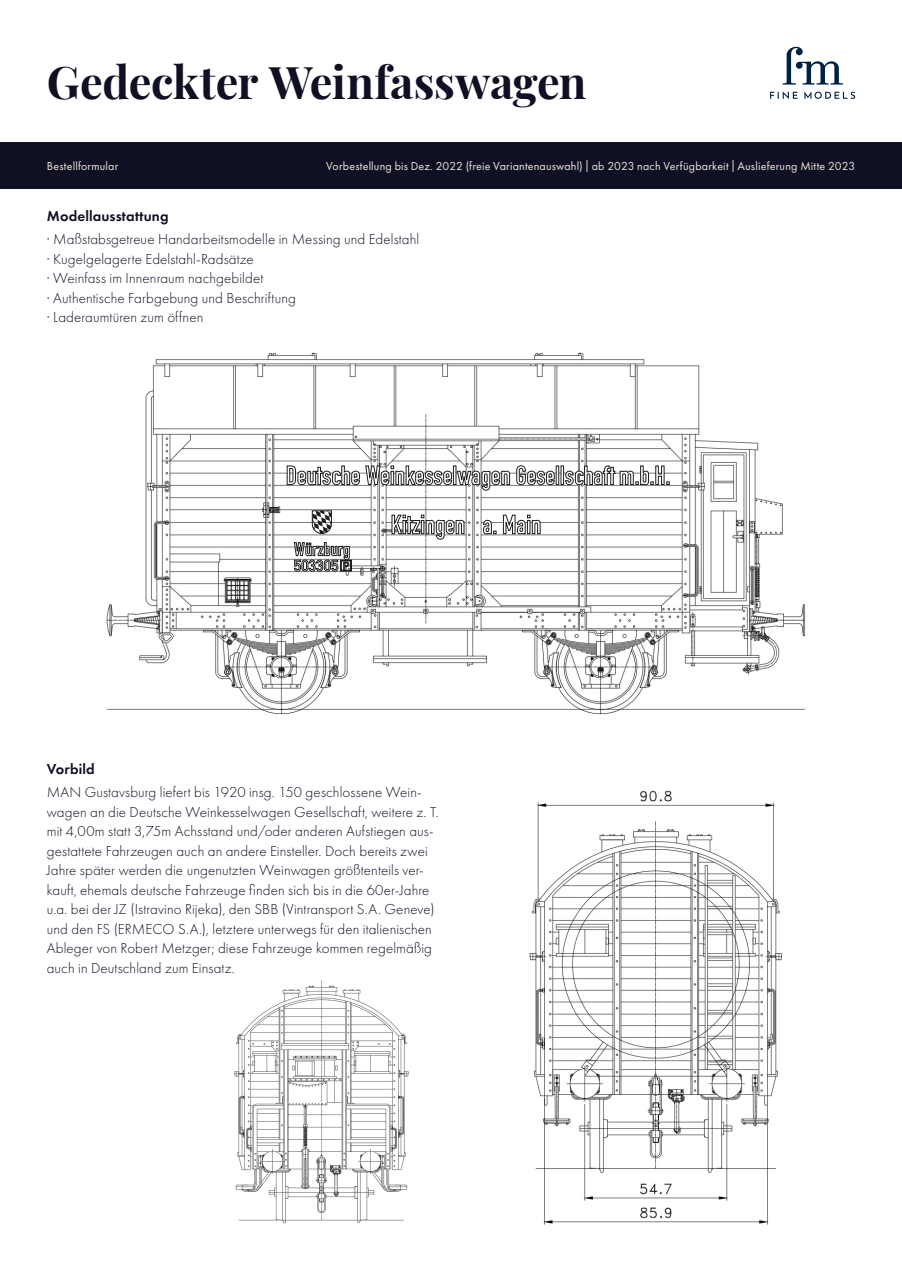
<style>
.page{position:relative;width:902px;height:1272px;background:#fff}
.page>*{position:absolute;margin:0;border:0;box-sizing:border-box;transform-origin:0 0}
.t1{font:700 45px "Playfair Display";letter-spacing:-.01em;color:#0f1023}
.t2{font:300 15px/19.5px "Futura PT";letter-spacing:.005em;color:#0f1023}
.t3{font:600 15px "Futura PT";letter-spacing:.01em;color:#0f1023}
.t4{font:12px "Futura PT";letter-spacing:.015em;color:#f1e8d9}
</style>
<div class="page">
<img style="left:234px;top:980px;width:175px;height:244px">
<div style="left:0;top:142px;width:901px;height:47px;background:#0f1023"></div>
<svg style="left:770px;top:47px;width:85px;height:52px"></svg>
<img style="left:106px;top:352px;width:700px;height:363px">
<img style="left:529px;top:790px;width:254px;height:435px">
<svg style="left:287px;top:465px;width:223px;height:25px"></svg>
<svg style="left:516px;top:465px;width:153px;height:20px"></svg>
<svg style="left:483px;top:520px;width:13px;height:14px"></svg>
<svg style="left:503px;top:515px;width:37px;height:19px"></svg>
<svg style="left:391px;top:515px;width:73px;height:24px"></svg>
<svg style="left:294px;top:542px;width:58px;height:29px"></svg>
<svg style="left:312px;top:510px;width:19px;height:23px"></svg>
<h1 class="t1" style="left:47px;top:47px;width:541px">Gedeckter Weinfasswagen</h1>
<p class="t4" style="left:47px;top:159px;width:73px">Bestellformular</p>
<p class="t4" style="left:326px;top:159px;width:530px">Vorbestellung bis Dez. 2022 (freie Variantenauswahl)|ab 2023 nach Verfügbarkeit|Auslieferung Mitte 2023</p>
<p class="t3" style="left:47px;top:206px;width:123px">Modellausstattung</p>
<p class="t2" style="left:47px;top:230px;width:374px">· Maßstabsgetreue Handarbeitsmodelle in Messing und Edelstahl · Kugelgelagerte Edelstahl-Radsätze<br>· Weinfass im Innenraum nachgebildet<br>· Authentische Farbgebung und Beschriftung<br>· Laderaumtüren zum öffnen</p>
<p class="t3" style="left:47px;top:759px;width:49px">Vorbild</p>
<p class="t2" style="left:47px;top:782px;width:393px">MAN Gustavsburg liefert bis 1920 insg. 150 geschlossene Wein&shy;wagen an die Deutsche Weinkesselwagen Gesellschaft, weitere z. T. mit 4,00m statt 3,75m Achsstand und/oder anderen Aufstiegen aus&shy;gestattete Fahrzeugen auch an andere Einsteller. Doch bereits zwei Jahre später werden die ungenutzten Weinwagen größtenteils ver&shy;kauft, ehemals deutsche Fahrzeuge finden sich bis in die 60er-Jahre u.a. bei der JZ (Istravino Rijeka), den SBB (Vintransport S.A. Geneve) und den FS (ERMECO S.A.), letztere unterwegs für den italienischen Ableger von Robert Metzger; diese Fahrzeuge kommen regelmäßig auch in Deutschland zum Einsatz.</p>
</div>
